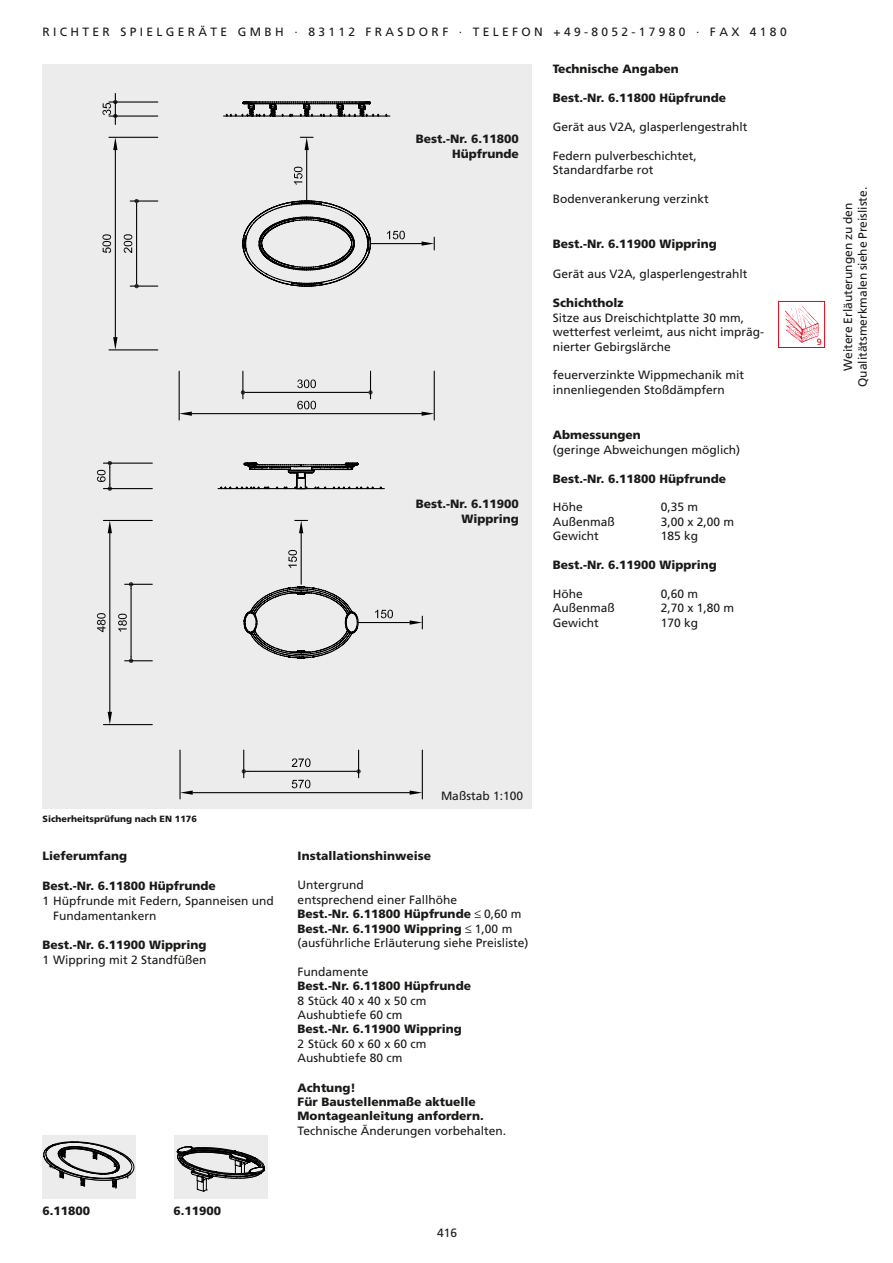
<style>
.page{position:relative;width:893px;height:1263px;background:#fff}
.page>*{position:absolute;margin:0;border:0;box-sizing:border-box;transform-origin:0 0}
.t1{font:12px/14.4px "Frutiger LT";color:#1a1a18}
.t2{font:900 12px/14.4px "Frutiger LT";color:#1a1a18;text-align:right}
.t3{font:900 9px "Frutiger LT";color:#1a1a18}
.t4{font:9px "Frutiger LT";color:#e30018}
.s1{font-weight:900}
.s2{font-family:"Script MT Bold"}
</style>
<div class="page">
<div style="left:778px;top:301px;width:47px;height:47px;border:1px solid #e30018"></div>
<img style="left:785px;top:305px;width:34px;height:38px">
<div style="left:174px;top:1135px;width:94px;height:64px;background:#ececed"></div>
<svg style="left:177px;top:1146px;width:88px;height:46px"></svg>
<div style="left:43px;top:1135px;width:93px;height:64px;background:#ececed"></div>
<svg style="left:43px;top:1141px;width:91px;height:47px"></svg>
<div style="left:43px;top:64px;width:489px;height:744px;background:#ececed"></div>
<hr style="left:370px;top:243px;width:52px;height:1px;background:#000">
<svg style="left:422px;top:237px;width:13px;height:13px"></svg>
<svg style="left:223px;top:101px;width:182px;height:186px"></svg>
<hr style="left:130px;top:200px;width:28px;height:2px;background:#000">
<hr style="left:136px;top:205px;width:1px;height:77px;background:#000">
<svg style="left:130px;top:282px;width:28px;height:6px"></svg>
<svg style="left:135px;top:199px;width:4px;height:6px"></svg>
<svg style="left:124px;top:234px;width:8px;height:19px"></svg>
<hr style="left:109px;top:137px;width:49px;height:1px;background:#000">
<hr style="left:109px;top:349px;width:49px;height:1px;background:#000">
<hr style="left:115px;top:150px;width:1px;height:187px;background:#000">
<svg style="left:113px;top:137px;width:5px;height:13px"></svg>
<svg style="left:113px;top:337px;width:5px;height:13px"></svg>
<svg style="left:102px;top:234px;width:9px;height:19px"></svg>
<hr style="left:179px;top:371px;width:1px;height:49px;background:#000">
<hr style="left:434px;top:371px;width:1px;height:49px;background:#000">
<hr style="left:192px;top:413px;width:230px;height:1px;background:#000">
<svg style="left:179px;top:412px;width:13px;height:4px"></svg>
<svg style="left:422px;top:412px;width:12px;height:4px"></svg>
<hr style="left:109px;top:116px;width:49px;height:1px;background:#000">
<hr style="left:109px;top:101px;width:49px;height:2px;background:#000">
<svg style="left:102px;top:93px;width:16px;height:32px"></svg>
<hr style="left:131px;top:588px;width:1px;height:68px;background:#000">
<svg style="left:125px;top:656px;width:27px;height:7px"></svg>
<svg style="left:125px;top:582px;width:27px;height:6px"></svg>
<svg style="left:118px;top:614px;width:9px;height:17px"></svg>
<hr style="left:103px;top:520px;width:49px;height:1px;background:#000">
<hr style="left:103px;top:724px;width:49px;height:1px;background:#000">
<hr style="left:109px;top:533px;width:1px;height:179px;background:#000">
<svg style="left:108px;top:521px;width:4px;height:12px"></svg>
<svg style="left:108px;top:712px;width:4px;height:13px"></svg>
<svg style="left:97px;top:613px;width:9px;height:19px"></svg>
<hr style="left:179px;top:750px;width:2px;height:49px;background:#000">
<hr style="left:422px;top:750px;width:1px;height:49px;background:#000">
<hr style="left:193px;top:792px;width:217px;height:1px;background:#000">
<svg style="left:180px;top:790px;width:13px;height:5px"></svg>
<svg style="left:410px;top:790px;width:12px;height:5px"></svg>
<svg style="left:292px;top:780px;width:18px;height:8px"></svg>
<hr style="left:248px;top:771px;width:106px;height:1px;background:#000">
<svg style="left:242px;top:750px;width:6px;height:28px"></svg>
<svg style="left:354px;top:750px;width:7px;height:28px"></svg>
<svg style="left:292px;top:758px;width:19px;height:9px"></svg>
<hr style="left:359px;top:622px;width:51px;height:1px;background:#000">
<svg style="left:410px;top:616px;width:13px;height:13px"></svg>
<hr style="left:103px;top:488px;width:49px;height:1px;background:#000">
<hr style="left:103px;top:463px;width:49px;height:1px;background:#000">
<svg style="left:97px;top:461px;width:15px;height:30px"></svg>
<svg style="left:216px;top:371px;width:177px;height:288px"></svg>
<p class="t1" style="left:43px;top:25px;width:746px">R I C H T E R S P I E L G E R Ä T E G M B H · 8 3 1 1 2 F R A S D O R F · T E L E F O N + 4 9 - 8 0 5 2 - 1 7 9 8 0 · F A X 4 1 8 0</p>
<p class="t2" style="left:416px;top:132px;width:104px">Best.-Nr. 6.11800<br>Hüpfrunde</p>
<p class="t2" style="left:416px;top:497px;width:104px">Best.-Nr. 6.11900<br>Wippring</p>
<p class="t2" style="left:553px;top:62px;width:127px">Technische Angaben</p>
<p class="t2" style="left:553px;top:91px;width:175px">Best.-Nr. 6.11800 Hüpfrunde</p>
<p class="t1" style="left:553px;top:120px;width:196px">Gerät aus V2A, glasperlengestrahlt</p>
<p class="t1" style="left:553px;top:148px;width:146px">Federn pulverbeschichtet,<br>Standardfarbe rot</p>
<p class="t1" style="left:553px;top:192px;width:158px">Bodenverankerung verzinkt</p>
<p class="t2" style="left:553px;top:236px;width:166px">Best.-Nr. 6.11900 Wippring</p>
<p class="t1" style="left:553px;top:267px;width:196px">Gerät aus V2A, glasperlengestrahlt</p>
<p class="t2" style="left:553px;top:296px;width:72px">Schichtholz</p>
<p class="t1" style="left:553px;top:310px;width:213px">Sitze aus Dreischichtplatte 30 mm, wetterfest verleimt, aus nicht impräg&shy;nierter Gebirgslärche</p>
<p class="t1" style="left:553px;top:368px;width:193px;line-height:15px">feuerverzinkte Wippmechanik mit innenliegenden Stoßdämpfern</p>
<p class="t2" style="left:553px;top:428px;width:90px">Abmessungen</p>
<p class="t1" style="left:553px;top:442px;width:189px">(geringe Abweichungen möglich)</p>
<p class="t2" style="left:553px;top:471px;width:175px">Best.-Nr. 6.11800 Hüpfrunde</p>
<p class="t1" style="left:553px;top:500px;width:31px">Höhe</p>
<p class="t1" style="left:661px;top:500px;width:39px">0,35 m</p>
<p class="t1" style="left:553px;top:514px;width:64px">Außenmaß</p>
<p class="t1" style="left:661px;top:514px;width:75px">3,00 x 2,00 m</p>
<p class="t1" style="left:553px;top:529px;width:47px">Gewicht</p>
<p class="t1" style="left:661px;top:529px;width:39px">185 kg</p>
<p class="t2" style="left:553px;top:557px;width:166px">Best.-Nr. 6.11900 Wippring</p>
<p class="t1" style="left:553px;top:586px;width:31px">Höhe</p>
<p class="t1" style="left:661px;top:586px;width:39px">0,60 m</p>
<p class="t1" style="left:553px;top:601px;width:64px">Außenmaß</p>
<p class="t1" style="left:661px;top:601px;width:75px">2,70 x 1,80 m</p>
<p class="t1" style="left:553px;top:615px;width:47px">Gewicht</p>
<p class="t1" style="left:661px;top:615px;width:39px">170 kg</p>
<p class="t4" style="left:817px;top:336px;width:7px">9</p>
<p class="t1" style="left:841px;top:387px;width:202px;text-align:center;rotate:-90deg">Weitere Erläuterungen zu den<br>Qualitätsmerkmalen siehe Preisliste.</p>
<p class="t3" style="left:43px;top:813px;width:156px">Sicherheitsprüfung nach EN 1176</p>
<p class="t2" style="left:43px;top:848px;width:86px">Lieferumfang</p>
<p class="t2" style="left:43px;top:878px;width:175px">Best.-Nr. 6.11800 Hüpfrunde</p>
<p class="t1" style="left:53px;top:893px;width:222px;line-height:15px;text-indent:-11px">1 Hüpfrunde mit Federn, Spanneisen und<br>Fundamentankern</p>
<p class="t2" style="left:43px;top:938px;width:166px">Best.-Nr. 6.11900 Wippring</p>
<p class="t1" style="left:43px;top:953px;width:165px">1 Wippring mit 2 Standfüßen</p>
<p class="t1" style="left:441px;top:788px;width:84px">Maßstab 1:100</p>
<p class="t2" style="left:298px;top:848px;width:135px">Installationshinweise</p>
<p class="t1" style="left:298px;top:878px;width:232px">Untergrund<br>entsprechend einer Fallhöhe<br><span class="s1">Best.-Nr. 6.11800 Hüpfrunde</span> <span class="s2">≤</span> 0,60 m<br><span class="s1">Best.-Nr. 6.11900 Wippring</span> <span class="s2">≤</span> 1,00 m (ausführliche Erläuterung siehe Preisliste)</p>
<p class="t1" style="left:298px;top:964px;width:72px">Fundamente</p>
<p class="t2" style="left:298px;top:979px;width:175px">Best.-Nr. 6.11800 Hüpfrunde</p>
<p class="t1" style="left:298px;top:993px;width:130px">8 Stück 40 x 40 x 50 cm<br>Aushubtiefe 60 cm</p>
<p class="t2" style="left:298px;top:1022px;width:166px">Best.-Nr. 6.11900 Wippring</p>
<p class="t1" style="left:298px;top:1036px;width:130px">2 Stück 60 x 60 x 60 cm<br>Aushubtiefe 80 cm</p>
<p class="t2" style="left:298px;top:1080px;width:188px;text-align:left">Achtung!<br>Für Baustellenmaße aktuelle<br>Montageanleitung anfordern.</p>
<p class="t1" style="left:298px;top:1123px;width:210px">Technische Änderungen vorbehalten.</p>
<p class="t2" style="left:43px;top:1203px;width:49px">6.11800</p>
<p class="t2" style="left:173px;top:1203px;width:49px">6.11900</p>
<p class="t1" style="left:437px;top:1226px;width:22px">416</p>
</div>
